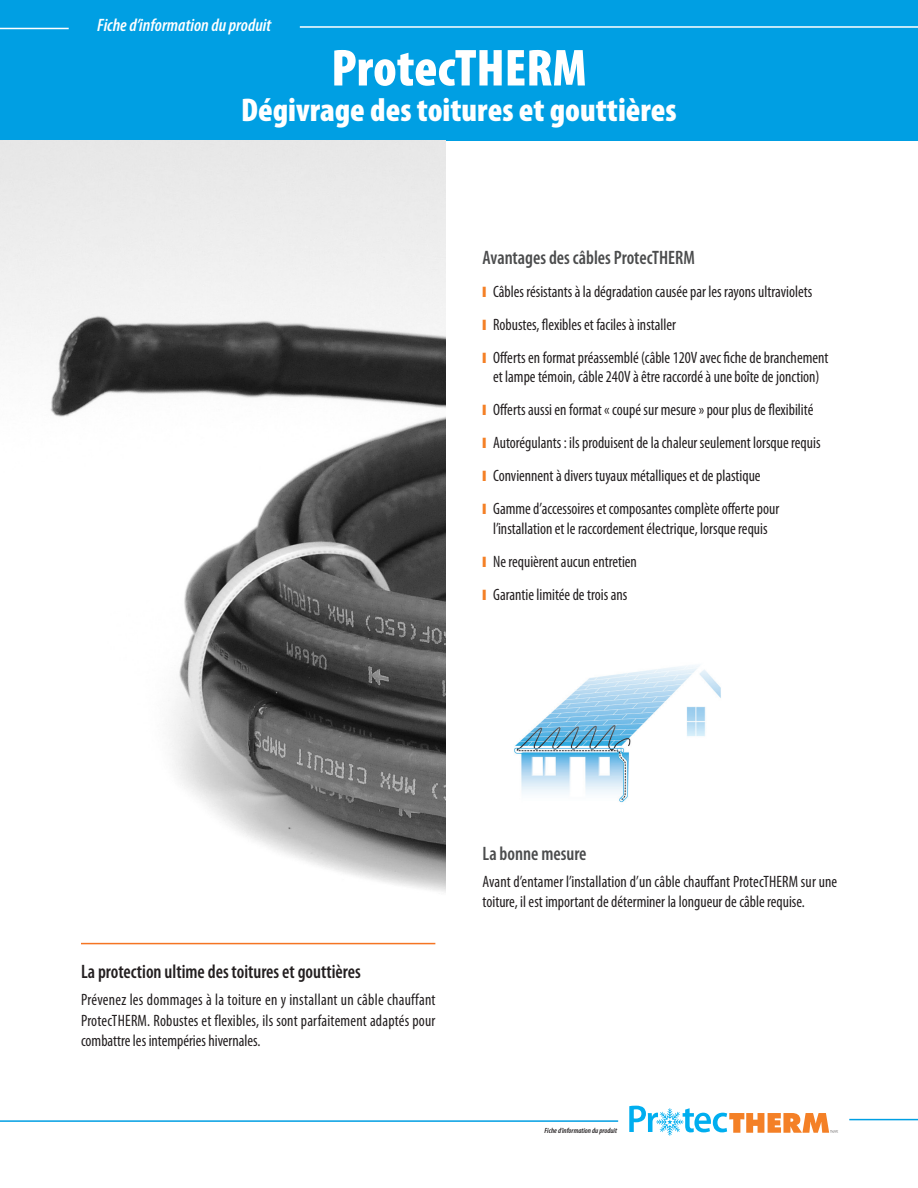
<style>
.page{position:relative;width:918px;height:1188px;background:#fff}
.page>*{position:absolute;margin:0;border:0;box-sizing:border-box;transform-origin:0 0}
.t1{font:900 condensed 52.5px "Myriad Pro";color:#fff}
.t2{font:900 condensed 33px "Myriad Pro";color:#fff}
.t3{font:600 condensed 19.5px "Myriad Pro";color:#4b4c4d;scale:.95 1}
.Subtitle{font:600 condensed 19.5px "Myriad Pro";color:#231f20;scale:.95 1}
.t4{font:italic 600 condensed 18px "Myriad Pro";color:#fff}
.t5{font:condensed 16.5px/20.2px "Myriad Pro";color:#231f20;text-align:center;scale:.95 1}
.t6{font:italic 600 condensed 7.5px "Myriad Pro";color:#231f20}
.s1{font-family:"Monotype Sorts";font-stretch:normal;font-size:14.25px;color:#f48026}
</style>
<div class="page">
<div style="left:0;top:0;width:918px;height:140px;background:#009fe3"></div>
<img style="left:0;top:140px;width:445px;height:805px">
<hr style="left:0;top:28px;width:69px;height:1px;background:#fff">
<hr style="left:300px;top:26px;width:618px;height:2px;background:#fff">
<hr style="left:81px;top:943px;width:354px;height:1px;background:#f57523">
<svg style="left:629px;top:1106px;width:209px;height:30px"></svg>
<hr style="left:849px;top:1119px;width:69px;height:1px;background:#009fe3">
<hr style="left:0;top:1120px;width:618px;height:2px;background:#009fe3">
<img style="left:514px;top:665px;width:207px;height:138px">
<p class="t4" style="left:97px;top:14px;width:175px">Fiche d’information du produit</p>
<p class="t1" style="left:331px;top:39px;width:257px">ProtecTHERM</p>
<p class="t2" style="left:241px;top:92px;width:437px">Dégivrage des toitures et gouttières</p>
<p class="t3" style="left:483px;top:247px;width:225px">Avantages des câbles ProtecTHERM</p>
<p class="t5" style="left:483px;top:281px;width:349px"><span class="s1">\</span> Câbles résistants à la dégradation causée par les rayons ultraviolets</p>
<p class="t5" style="left:483px;top:314px;width:205px"><span class="s1">\</span> Robustes, flexibles et faciles à installer</p>
<p class="t5" style="left:483px;top:348px;width:365px;line-height:19.5px"><span class="s1">\</span> Offerts en format préassemblé (câble 120V avec fiche de branchement et lampe témoin, câble 240V à être raccordé à une boîte de jonction)</p>
<p class="t5" style="left:483px;top:400px;width:350px"><span class="s1">\</span> Offerts aussi en format « coupé sur mesure » pour plus de flexibilité</p>
<p class="t5" style="left:483px;top:433px;width:357px"><span class="s1">\</span> Autorégulants : ils produisent de la chaleur seulement lorsque requis</p>
<p class="t5" style="left:483px;top:466px;width:294px"><span class="s1">\</span> Conviennent à divers tuyaux métalliques et de plastique</p>
<p class="t5" style="left:483px;top:499px;width:314px;line-height:19.5px"><span class="s1">\</span> Gamme d’accessoires et composantes complète offerte pour l’installation et le raccordement électrique, lorsque requis</p>
<p class="t5" style="left:483px;top:551px;width:164px"><span class="s1">\</span> Ne requièrent aucun entretien</p>
<p class="t5" style="left:483px;top:584px;width:154px"><span class="s1">\</span> Garantie limitée de trois ans</p>
<p class="Subtitle" style="left:81px;top:960px;width:296px">La protection ultime des toitures et gouttières</p>
<p class="t5" style="left:81px;top:990px;width:375px;text-align:justify">Prévenez les dommages à la toiture en y installant un câble chauffant ProtecTHERM. Robustes et flexibles, ils sont parfaitement adaptés pour combattre les intempéries hivernales.</p>
<p class="t3" style="left:483px;top:843px;width:111px">La bonne mesure</p>
<p class="t5" style="left:483px;top:872px;width:375px;text-align:left">Avant d’entamer l’installation d’un câble chauffant ProtecTHERM sur une toiture, il est important de déterminer la longueur de câble requise.</p>
<p class="t6" style="left:545px;top:1126px;width:74px">Fiche d’information du produit</p>
</div>
